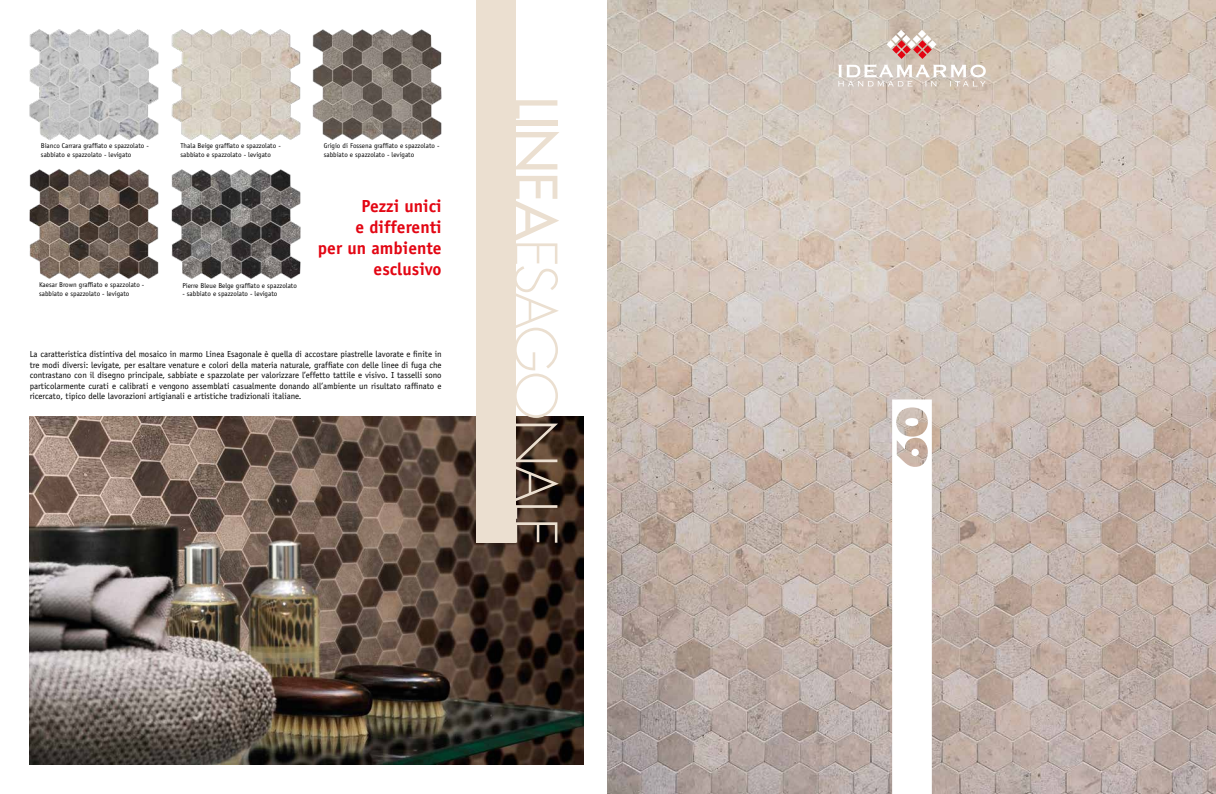
<style>
.page{position:relative;width:1216px;height:794px;background:#fff}
.page>*{position:absolute;margin:0;border:0;box-sizing:border-box;transform-origin:0 0}
.t1{font:300 56.7px "Futura Std";letter-spacing:-.025em;color:#ebdfd0}
.t2{font:700 17.5px/21px "Officina Sans Std";color:#e30613;text-align:right}
.t3{font:8.75px/10.5px "Officina Sans Std";color:#000;text-align:justify}
.t4{font:7px/8.4px "Officina Sans Std";color:#000}
.s1{font-weight:500}
</style>
<div class="page">
<img style="left:608px;top:0;width:607px;height:794px">
<img style="left:30px;top:417px;width:553px;height:347px">
<img style="left:171px;top:29px;width:129px;height:111px">
<img style="left:313px;top:29px;width:128px;height:111px">
<img style="left:171px;top:169px;width:129px;height:110px">
<img style="left:30px;top:29px;width:129px;height:111px">
<img style="left:30px;top:169px;width:129px;height:110px">
<svg style="left:892px;top:399px;width:39px;height:395px"></svg>
<div style="left:476px;top:0;width:40px;height:543px;background:#ebdfd0"></div>
<svg style="left:838px;top:30px;width:147px;height:57px;background:#d6c5bc"></svg>
<p class="t4" style="left:41px;top:142px;width:109px">Bianco Carrara graffiato e spazzolato - sabbiato e spazzolato - levigato</p>
<p class="t4" style="left:39px;top:281px;width:107px">Kaesar Brown graffiato e spazzolato - sabbiato e spazzolato - levigato</p>
<p class="t4" style="left:180px;top:142px;width:102px">Thala Beige graffiato e spazzolato - sabbiato e spazzolato - levigato</p>
<p class="t4" style="left:324px;top:142px;width:117px">Grigio di Fossena graffiato e spazzolato - sabbiato e spazzolato - levigato</p>
<p class="t4" style="left:182px;top:281px;width:116px">Pierre Bleue Belge graffiato e spazzolato</p>
<p class="t4" style="left:182px;top:289px;width:96px">- sabbiato e spazzolato - levigato</p>
<h2 class="t2" style="left:318px;top:195px;width:125px">Pezzi unici<br>e differenti<br>per un ambiente esclusivo</h2>
<p class="t3" style="left:30px;top:349px;width:413px">La caratteristica distintiva del mosaico in marmo Linea Esagonale è quella di accostare piastrelle lavorate e finite in tre modi diversi: levigate, per esaltare venature e colori della materia naturale, graffiate con delle linee di fuga che contrastano con il disegno principale, sabbiate e spazzolate per valorizzare l’effetto tattile e visivo. I tasselli sono particolarmente curati e calibrati e vengono assemblati casualmente donando all’ambiente un risultato raffinato e ricercato, tipico delle lavorazioni artigianali e artistiche tradizionali italiane.</p>
<h1 class="t1" style="left:569px;top:96px;width:452px;rotate:90deg"><span class="s1">LINEA</span>ESAGONALE</h1>
</div>
